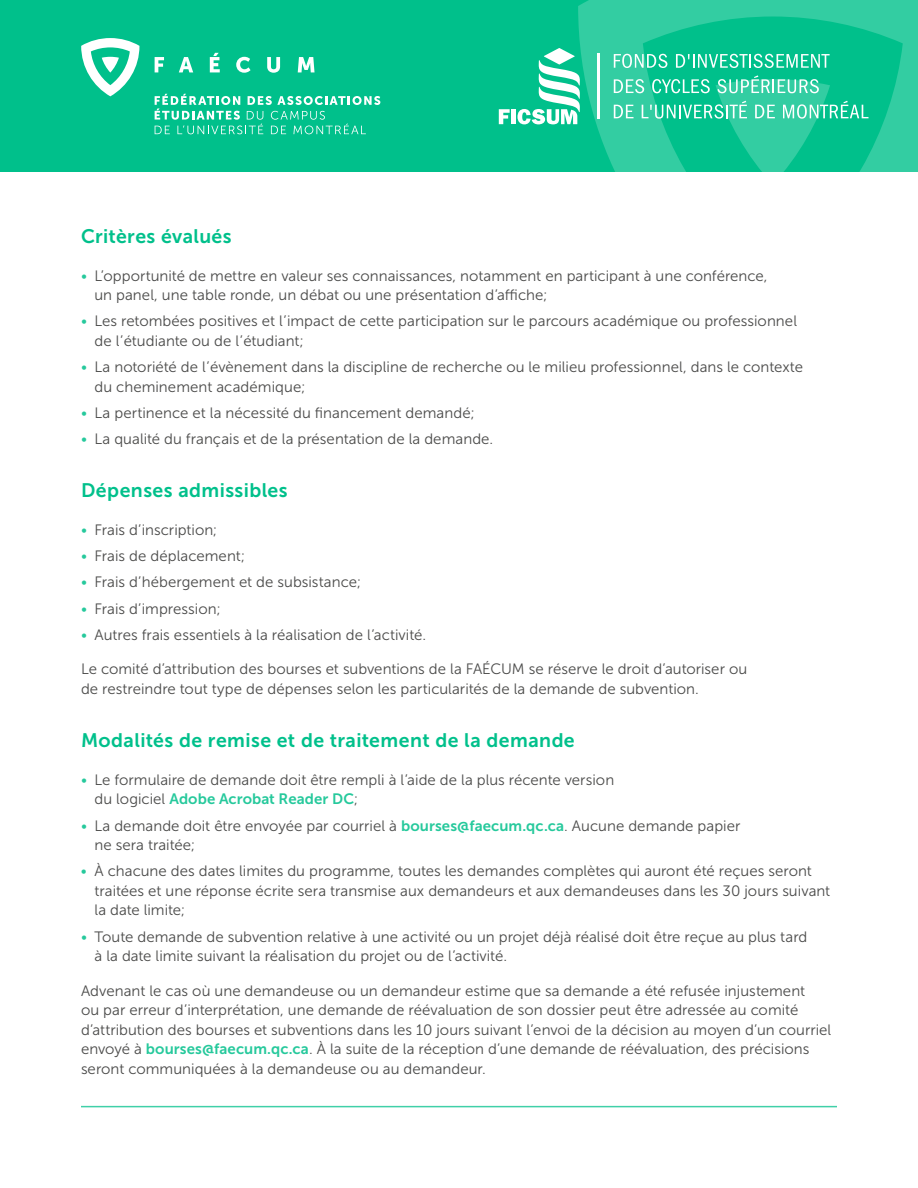
<style>
.page{position:relative;width:918px;height:1188px;background:#fff}
.page>*{position:absolute;margin:0;border:0;box-sizing:border-box;transform-origin:0 0}
.t1{font:19.5px "Museo Sans 700";letter-spacing:.02em;color:#00c08b}
.t2{font:15px/19.5px "Museo Sans 300";letter-spacing:.005em;color:#4a4a49}
.t3{font:15px "Museo Sans 700";letter-spacing:.005em;color:#26c99c}
.s1{color:#26c99c}
.s2{font-family:"Museo Sans 300";color:#4a4a49}
.s3{font-family:"Museo Sans 700";color:#26c99c}
</style>
<div class="page">
<hr style="left:81px;top:1106px;width:756px;height:1px;background:#40d0a8">
<div style="left:0;top:0;width:918px;height:172px;background:#00c08b"></div>
<svg style="left:578px;top:0;width:340px;height:172px;fill:#33cda2"></svg>
<svg style="left:155px;top:94px;width:225px;height:40px"></svg>
<svg style="left:155px;top:57px;width:9px;height:15px"></svg>
<svg style="left:179px;top:57px;width:14px;height:15px"></svg>
<svg style="left:210px;top:53px;width:10px;height:19px"></svg>
<svg style="left:236px;top:57px;width:15px;height:16px"></svg>
<svg style="left:267px;top:57px;width:13px;height:16px"></svg>
<svg style="left:298px;top:57px;width:17px;height:15px"></svg>
<svg style="left:81px;top:38px;width:58px;height:58px"></svg>
<svg style="left:614px;top:54px;width:53px;height:14px"></svg>
<svg style="left:676px;top:54px;width:154px;height:14px"></svg>
<svg style="left:614px;top:75px;width:254px;height:97px"></svg>
<hr style="left:598px;top:53px;width:2px;height:66px;background:#fff">
<svg style="left:499px;top:109px;width:11px;height:15px"></svg>
<div style="left:511px;top:109px;width:5px;height:15px;background:#fff"></div>
<svg style="left:518px;top:48px;width:62px;height:76px"></svg>
<h1 class="t1" style="left:81px;top:225px;width:152px">Critères évalués</h1>
<p class="t2" style="left:94px;top:266px;width:675px;text-indent:-14px"><span class="s1">•</span> L’opportunité de mettre en valeur ses connaissances, notamment en participant à une conférence, un panel, une table ronde, un débat ou une présentation d’affiche;</p>
<p class="t2" style="left:94px;top:311px;width:704px;text-indent:-14px"><span class="s1">•</span> Les retombées positives et l’impact de cette participation sur le parcours académique ou professionnel de l’étudiante ou de l’étudiant;</p>
<p class="t2" style="left:94px;top:357px;width:710px;text-indent:-14px"><span class="s1">•</span> La notoriété de l’évènement dans la discipline de recherche ou le milieu professionnel, dans le contexte du cheminement académique;</p>
<p class="t2" style="left:81px;top:403px;width:395px"><span class="s1">•</span> La pertinence et la nécessité du financement demandé;</p>
<p class="t2" style="left:81px;top:429px;width:414px"><span class="s1">•</span> La qualité du français et de la présentation de la demande.</p>
<h1 class="t1" style="left:81px;top:480px;width:208px">Dépenses admissibles</h1>
<p class="t2" style="left:81px;top:520px;width:138px"><span class="s1">•</span> Frais d’inscription;</p>
<p class="t2" style="left:81px;top:546px;width:166px"><span class="s1">•</span> Frais de déplacement;</p>
<p class="t2" style="left:81px;top:573px;width:282px"><span class="s1">•</span> Frais d’hébergement et de subsistance;</p>
<p class="t2" style="left:81px;top:599px;width:141px"><span class="s1">•</span> Frais d’impression;</p>
<p class="t2" style="left:81px;top:625px;width:347px"><span class="s1">•</span> Autres frais essentiels à la réalisation de l’activité.</p>
<p class="t2" style="left:81px;top:660px;width:668px">Le comité d’attribution des bourses et subventions de la FAÉCUM se réserve le droit d’autoriser ou de restreindre tout type de dépenses selon les particularités de la demande de subvention.</p>
<h1 class="t1" style="left:81px;top:730px;width:495px">Modalités de remise et de traitement de la demande</h1>
<p class="t2" style="left:81px;top:770px;width:535px"><span class="s1">•</span> Le formulaire de demande doit être rempli à l’aide de la plus récente version</p>
<p class="t3" style="left:94px;top:791px;width:265px"><span class="s2">du logiciel</span> Adobe Acrobat Reader DC<span class="s2">;</span></p>
<p class="t2" style="left:94px;top:816px;width:647px;text-indent:-13px"><span class="s1">•</span> La demande doit être envoyée par courriel à <span class="s3">bourses@faecum.qc.ca</span>. Aucune demande papier ne sera traitée;</p>
<p class="t2" style="left:94px;top:862px;width:737px;text-indent:-14px"><span class="s1">•</span> À chacune des dates limites du programme, toutes les demandes complètes qui auront été reçues seront traitées et une réponse écrite sera transmise aux demandeurs et aux demandeuses dans les 30 jours suivant la date limite;</p>
<p class="t2" style="left:95px;top:927px;width:714px;text-indent:-14px"><span class="s1">•</span> Toute demande de subvention relative à une activité ou un projet déjà réalisé doit être reçue au plus tard à la date limite suivant la réalisation du projet ou de l’activité.</p>
<p class="t2" style="left:81px;top:981px;width:752px">Advenant le cas où une demandeuse ou un demandeur estime que sa demande a été refusée injustement<br>ou par erreur d’interprétation, une demande de réévaluation de son dossier peut être adressée au comité d’attribution des bourses et subventions dans les 10 jours suivant l’envoi de la décision au moyen d’un courriel envoyé à <span class="s3">bourses@faecum.qc.ca</span>. À la suite de la réception d’une demande de réévaluation, des précisions seront communiquées à la demandeuse ou au demandeur.</p>
</div>
